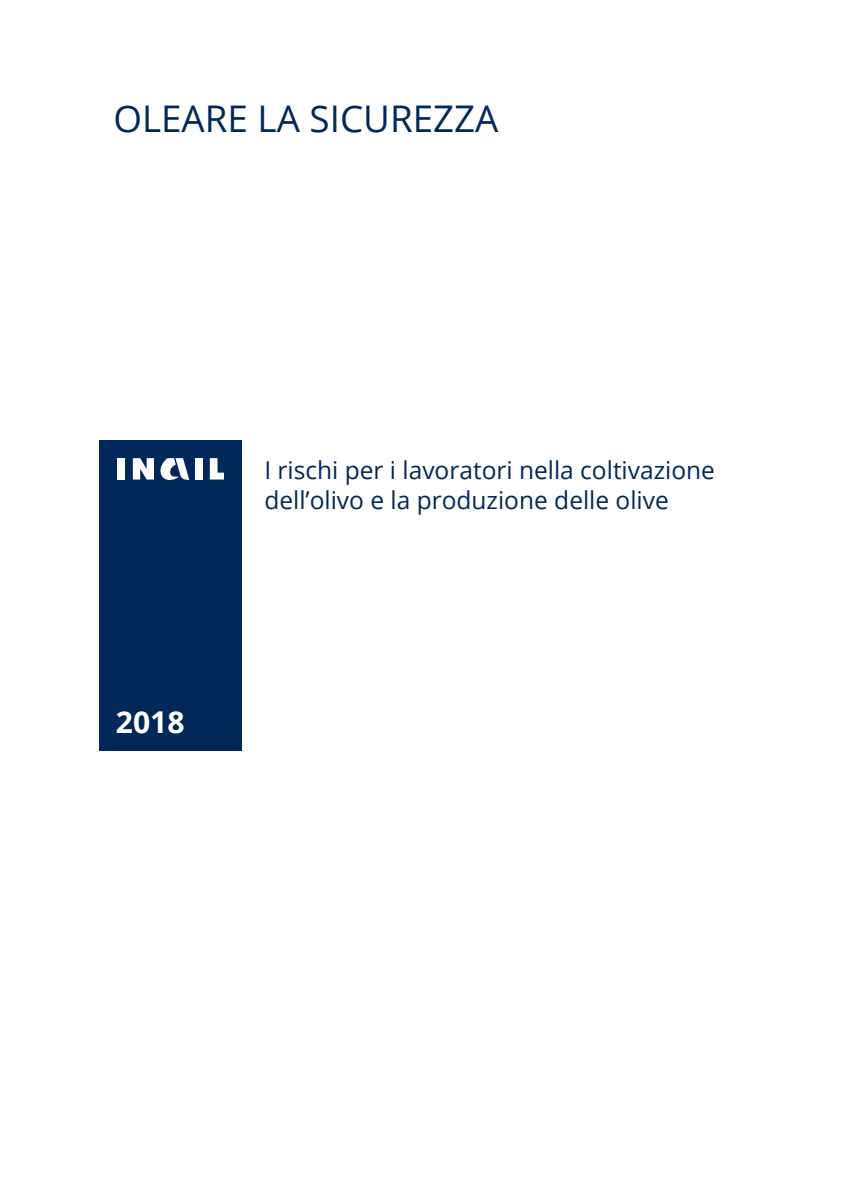
<style>
.page{position:relative;width:844px;height:1191px;background:#fff}
.page>*{position:absolute;margin:0;border:0;box-sizing:border-box;transform-origin:0 0}
.t1{font:36.75px "Open Sans";color:#002858}
.t2{font:700 30.1px "Open Sans";color:#fff}
.t3{font:24.5px/29.4px "Open Sans";color:#002858}
</style>
<div class="page">
<div style="left:99px;top:440px;width:143px;height:310px;background:#002858"></div>
<div style="left:117px;top:458px;width:7px;height:21px;background:#fff"></div>
<div style="left:195px;top:458px;width:7px;height:21px;background:#fff"></div>
<svg style="left:210px;top:458px;width:14px;height:21px"></svg>
<svg style="left:133px;top:458px;width:21px;height:21px"></svg>
<svg style="left:160px;top:458px;width:29px;height:22px"></svg>
<h1 class="t1" style="left:113px;top:93px;width:386px">OLEARE LA SICUREZZA</h1>
<p class="t2" style="left:116px;top:700px;width:70px">2018</p>
<p class="t3" style="left:264px;top:455px;width:452px">I rischi per i lavoratori nella coltivazione dell’olivo e la produzione delle olive</p>
</div>
